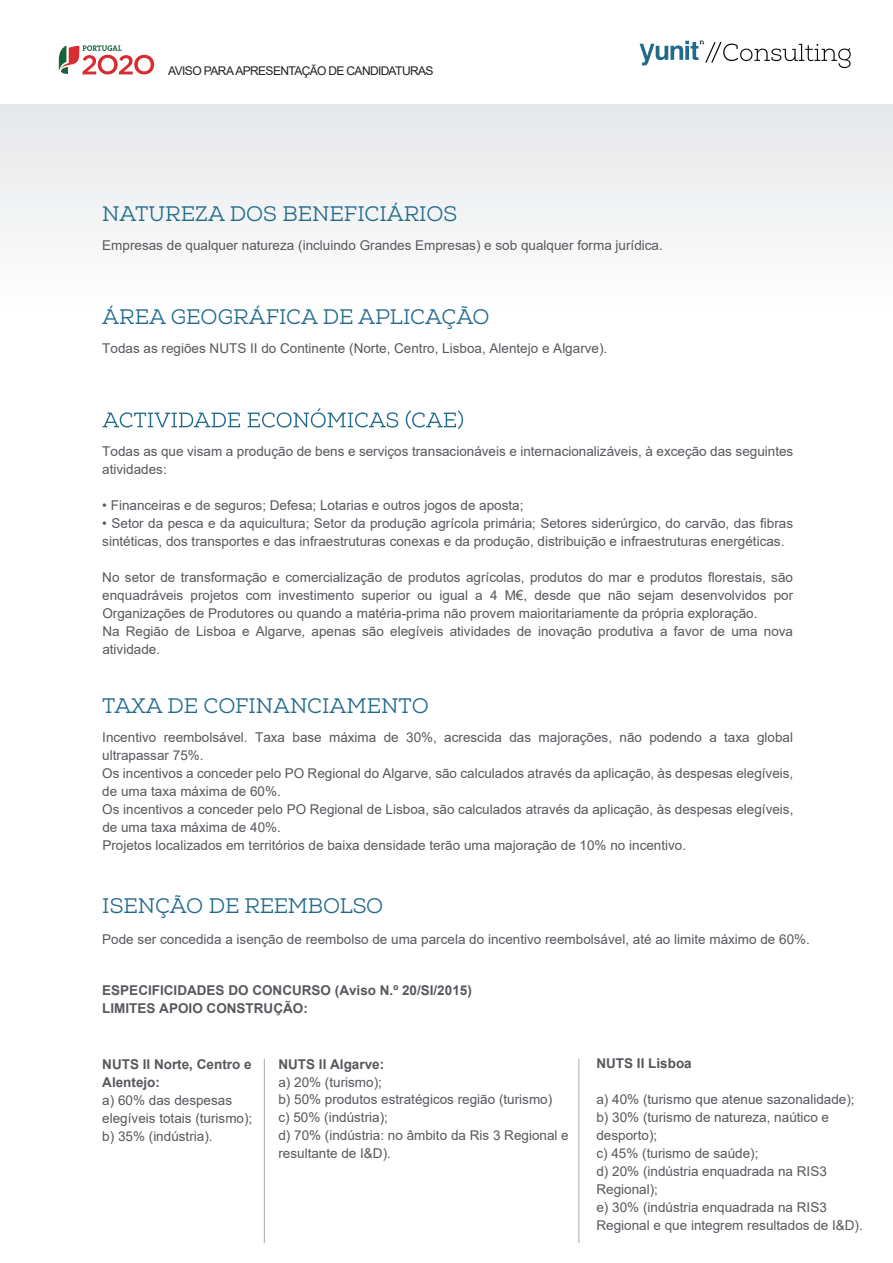
<style>
.page{position:relative;width:893px;height:1263px;background:#fff}
.page>*{position:absolute;margin:0;border:0;box-sizing:border-box;transform-origin:0 0}
.t1{font:21px "Nexa Slab";color:#216a8c}
.t2{font:13.5px/18px "Arial";color:#55585d}
.t3{font:700 13.5px/18px "Arial";color:#55585d}
.t4{font:12px "Arial";letter-spacing:-.05em;color:#231f20}
</style>
<div class="page">
<div style="left:0;top:104px;width:893px;height:271px;background:linear-gradient(to bottom,#e7e8e9,#fff)"></div>
<svg style="left:640px;top:41px;width:211px;height:27px"></svg>
<svg style="left:59px;top:45px;width:95px;height:29px"></svg>
<svg style="left:102px;top:408px;width:361px;height:21px"></svg>
<hr style="left:264px;top:1059px;width:1px;height:184px;background:#a8a9ad">
<hr style="left:578px;top:1059px;width:1px;height:184px;background:#a8a9ad">
<p class="t4" style="left:168px;top:62px;width:267px">AVISO PARA APRESENTAÇÃO DE CANDIDATURAS</p>
<h1 class="t1" style="left:102px;top:201px;width:356px">NATUREZA DOS BENEFICIÁRIOS</h1>
<p class="t2" style="left:102px;top:236px;width:562px">Empresas de qualquer natureza (incluindo Grandes Empresas) e sob qualquer forma jurídica.</p>
<h1 class="t1" style="left:102px;top:305px;width:389px">ÁREA GEOGRÁFICA DE APLICAÇÃO</h1>
<p class="t2" style="left:102px;top:339px;width:506px">Todas as regiões NUTS II do Continente (Norte, Centro, Lisboa, Alentejo e Algarve).</p>
<p class="t2" style="left:102px;top:442px;width:693px">Todas as que visam a produção de bens e serviços transacionáveis e internacionalizáveis, à exceção das seguintes atividades:</p>
<p class="t2" style="left:102px;top:496px;width:423px">• Financeiras e de seguros; Defesa; Lotarias e outros jogos de aposta;</p>
<p class="t2" style="left:102px;top:514px;width:692px">• Setor da pesca e da aquicultura; Setor da produção agrícola primária; Setores siderúrgico, do carvão, das fibras sintéticas, dos transportes e das infraestruturas conexas e da produção, distribuição e infraestruturas energéticas.</p>
<p class="t2" style="left:102px;top:568px;width:692px">No setor de transformação e comercialização de produtos agrícolas, produtos do mar e produtos florestais, são enquadráveis projetos com investimento superior ou igual a 4 M€, desde que não sejam desenvolvidos por Organizações de Produtores ou quando a matéria-prima não provem maioritariamente da própria exploração.<br>Na Região de Lisboa e Algarve, apenas são elegíveis atividades de inovação produtiva a favor de uma nova atividade.</p>
<h1 class="t1" style="left:102px;top:694px;width:328px">TAXA DE COFINANCIAMENTO</h1>
<p class="t2" style="left:102px;top:728px;width:693px">Incentivo reembolsável. Taxa base máxima de 30%, acrescida das majorações, não podendo a taxa global ultrapassar 75%.<br>Os incentivos a conceder pelo PO Regional do Algarve, são calculados através da aplicação, às despesas elegíveis, de uma taxa máxima de 60%.<br>Os incentivos a conceder pelo PO Regional de Lisboa, são calculados através da aplicação, às despesas elegíveis, de uma taxa máxima de 40%.<br>Projetos localizados em territórios de baixa densidade terão uma majoração de 10% no incentivo.</p>
<h1 class="t1" style="left:102px;top:893px;width:283px">ISENÇÃO DE REEMBOLSO</h1>
<p class="t2" style="left:102px;top:930px;width:709px">Pode ser concedida a isenção de reembolso de uma parcela do incentivo reembolsável, até ao limite máximo de 60%.</p>
<p class="t3" style="left:102px;top:981px;width:371px">ESPECIFICIDADES DO CONCURSO (Aviso N.º 20/SI/2015)<br>LIMITES APOIO CONSTRUÇÃO:</p>
<p class="t3" style="left:102px;top:1055px;width:151px">NUTS II Norte, Centro e<br>Alentejo:</p>
<p class="t2" style="left:102px;top:1091px;width:152px">a) 60% das despesas elegíveis totais (turismo); b) 35% (indústria).</p>
<p class="t3" style="left:278px;top:1055px;width:107px">NUTS II Algarve:</p>
<p class="t2" style="left:278px;top:1073px;width:292px">a) 20% (turismo);<br>b) 50% produtos estratégicos região (turismo)<br>c) 50% (indústria);<br>d) 70% (indústria: no âmbito da Ris 3 Regional e resultante de I&amp;D).</p>
<p class="t3" style="left:596px;top:1055px;width:97px">NUTS II Lisboa</p>
<p class="t2" style="left:596px;top:1091px;width:268px">a) 40% (turismo que atenue sazonalidade); b) 30% (turismo de natureza, naútico e desporto);<br>c) 45% (turismo de saúde);<br>d) 20% (indústria enquadrada na RIS3<br>Regional);<br>e) 30% (indústria enquadrada na RIS3<br>Regional e que integrem resultados de I&amp;D).</p>
</div>
